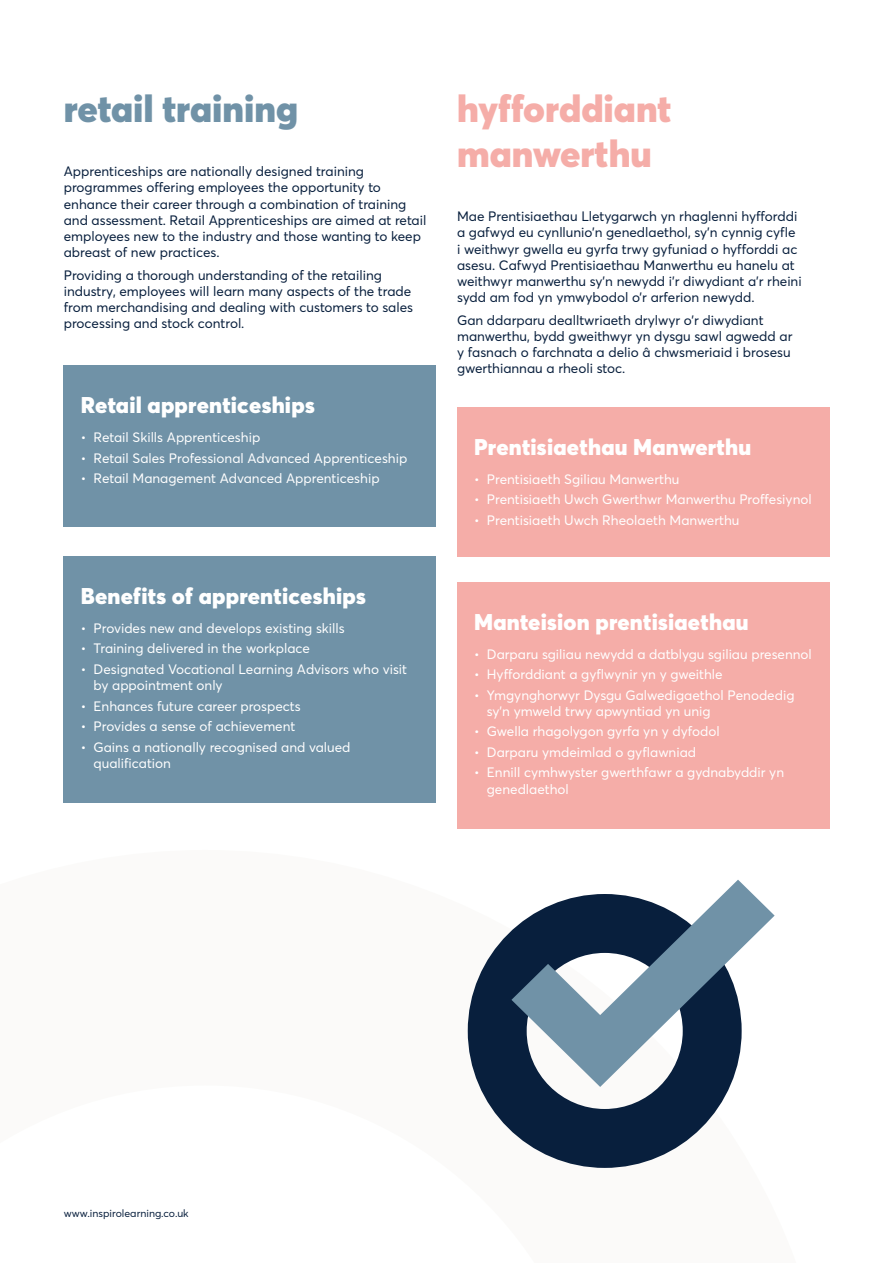
<style>
.page{position:relative;width:893px;height:1263px;background:#fff}
.page>*{position:absolute;margin:0;border:0;box-sizing:border-box;transform-origin:0 0}
.Title_Inner{font:900 37.5px/45px "Averta";color:#f5ada8}
.Title_Inner-2{font:900 37.5px "Averta";color:#7092a7}
.BOX_A_Heading{font:900 22.5px "Averta";letter-spacing:.01em;color:#fff}
.Bodytext{font:13.5px/16.2px "Averta";color:#081f3d}
.t1{font:13.5px/16.2px "Averta";color:#fff}
.t2{font:10.5px "Averta";color:#081f3d}
</style>
<div class="page">
<div style="left:457px;top:407px;width:372px;height:149px;background:#f5ada8"></div>
<div style="left:64px;top:556px;width:372px;height:246px;background:#7092a7"></div>
<div style="left:457px;top:582px;width:372px;height:246px;background:#f5ada8"></div>
<div style="left:64px;top:365px;width:372px;height:162px;background:#7092a7"></div>
<svg style="left:468px;top:931px;width:262px;height:237px;fill:#081f3d"></svg>
<svg style="left:511px;top:880px;width:264px;height:207px"></svg>
<p class="Title_Inner-2" style="left:64px;top:82px;width:236px">retail training</p>
<p class="Bodytext" style="left:64px;top:163px;width:364px">Apprenticeships are nationally designed training programmes offering employees the opportunity to enhance their career through a combination of training and assessment. Retail Apprenticeships are aimed at retail employees new to the industry and those wanting to keep abreast of new practices.</p>
<p class="Bodytext" style="left:64px;top:266px;width:351px">Providing a thorough understanding of the retailing industry, employees will learn many aspects of the trade from merchandising and dealing with customers to sales processing and stock control.</p>
<p class="BOX_A_Heading" style="left:81px;top:389px;width:236px">Retail apprenticeships</p>
<p class="t1" style="left:81px;top:429px;width:181px">• Retail Skills Apprenticeship</p>
<p class="t1" style="left:81px;top:449px;width:328px">• Retail Sales Professional Advanced Apprenticeship</p>
<p class="t1" style="left:81px;top:470px;width:300px">• Retail Management Advanced Apprenticeship</p>
<p class="BOX_A_Heading" style="left:81px;top:580px;width:287px">Benefits of apprenticeships</p>
<p class="t1" style="left:81px;top:620px;width:265px">• Provides new and develops existing skills</p>
<p class="t1" style="left:81px;top:640px;width:231px">• Training delivered in the workplace</p>
<p class="t1" style="left:94px;top:660px;width:315px;text-indent:-13px">• Designated Vocational Learning Advisors who visit by appointment only</p>
<p class="t1" style="left:81px;top:697px;width:221px">• Enhances future career prospects</p>
<p class="t1" style="left:81px;top:718px;width:216px">• Provides a sense of achievement</p>
<p class="t1" style="left:94px;top:738px;width:258px;text-indent:-13px">• Gains a nationally recognised and valued qualification</p>
<p class="Title_Inner" style="left:457px;top:84px;width:216px">hyfforddiant manwerthu</p>
<p class="Bodytext" style="left:457px;top:208px;width:346px">Mae Prentisiaethau Lletygarwch yn rhaglenni hyfforddi a gafwyd eu cynllunio’n genedlaethol, sy’n cynnig cyfle i weithwyr gwella eu gyrfa trwy gyfuniad o hyfforddi ac asesu. Cafwyd Prentisiaethau Manwerthu eu hanelu at weithwyr manwerthu sy’n newydd i’r diwydiant a’r rheini sydd am fod yn ymwybodol o’r arferion newydd.</p>
<p class="Bodytext" style="left:457px;top:311px;width:337px">Gan ddarparu dealltwriaeth drylwyr o’r diwydiant manwerthu, bydd gweithwyr yn dysgu sawl agwedd ar y fasnach o farchnata a delio â chwsmeriaid i brosesu gwerthiannau a rheoli stoc.</p>
<p class="BOX_A_Heading" style="left:474px;top:431px;width:279px">Prentisiaethau Manwerthu</p>
<p class="t1" style="left:474px;top:470px;width:207px">• Prentisiaeth Sgiliau Manwerthu</p>
<p class="t1" style="left:474px;top:491px;width:339px">• Prentisiaeth Uwch Gwerthwr Manwerthu Proffesiynol</p>
<p class="t1" style="left:474px;top:511px;width:267px">• Prentisiaeth Uwch Rheolaeth Manwerthu</p>
<p class="BOX_A_Heading" style="left:474px;top:606px;width:276px">Manteision prentisiaethau</p>
<p class="t1" style="left:474px;top:645px;width:339px">• Darparu sgiliau newydd a datblygu sgiliau presennol</p>
<p class="t1" style="left:474px;top:666px;width:250px">• Hyfforddiant a gyflwynir yn y gweithle</p>
<p class="t1" style="left:487px;top:686px;width:309px;text-indent:-13px">• Ymgynghorwyr Dysgu Galwedigaethol Penodedig sy’n ymweld trwy apwyntiad yn unig</p>
<p class="t1" style="left:474px;top:723px;width:247px">• Gwella rhagolygon gyrfa yn y dyfodol</p>
<p class="t1" style="left:474px;top:743px;width:224px">• Darparu ymdeimlad o gyflawniad</p>
<p class="t1" style="left:487px;top:764px;width:299px;text-indent:-13px">• Ennill cymhwyster gwerthfawr a gydnabyddir yn genedlaethol</p>
<p class="t2" style="left:64px;top:1206px;width:126px">www.inspirolearning.co.uk</p>
</div>
